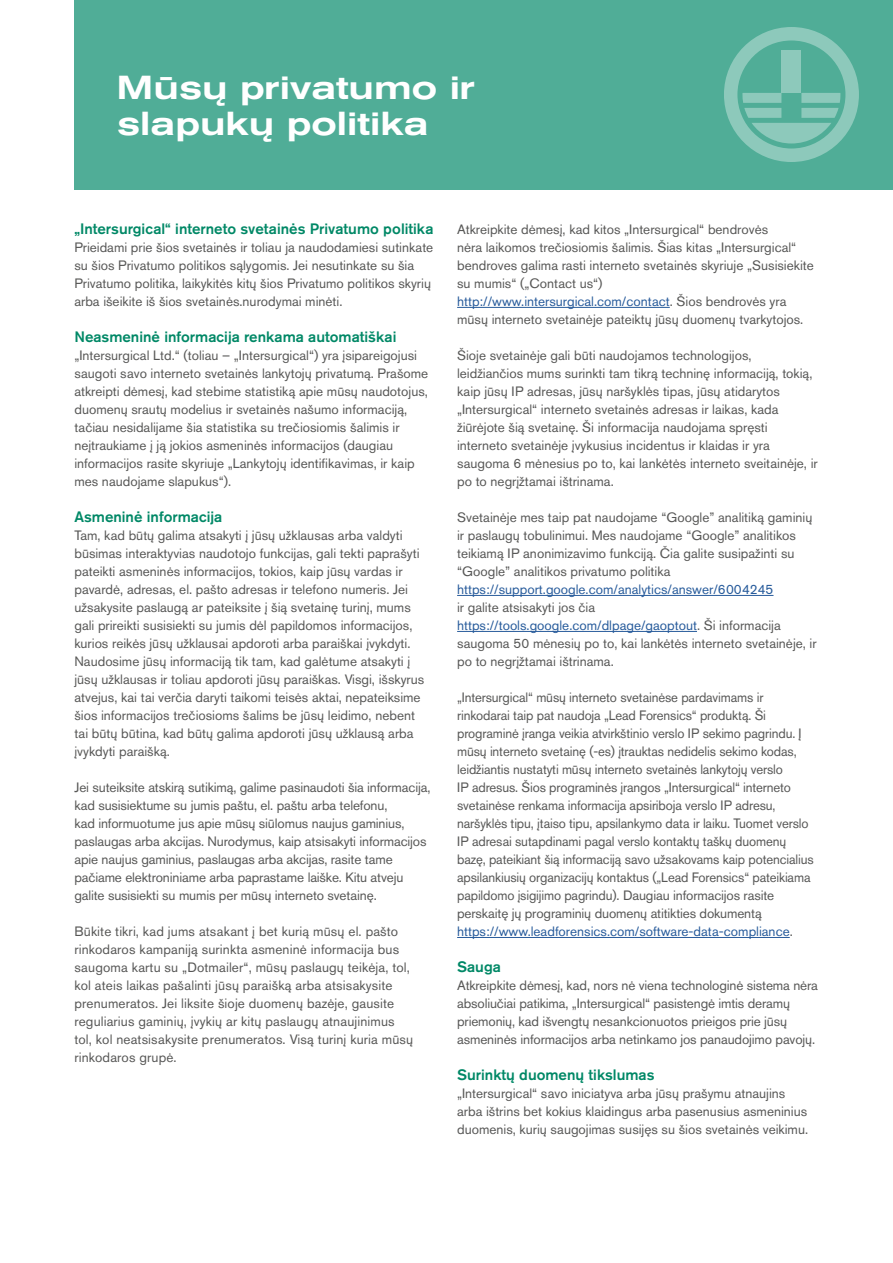
<style>
.page{position:relative;width:893px;height:1263px;background:#fff}
.page>*{position:absolute;margin:0;border:0;box-sizing:border-box;transform-origin:0 0}
.cover_heading{font:500 expanded 33px/36px "Akzidenz Grotesk Pro";color:#fff}
.sub_heading_critical{font:500 15px "Akzidenz Grotesk Pro";color:#086}
.body_text{font:13.5px/18px "Akzidenz Grotesk Pro";color:#575756}
.s1{color:#275b9b}
</style>
<div class="page">
<div style="left:74px;top:0;width:819px;height:189px;background:#50ad97"></div>
<svg style="left:724px;top:27px;width:135px;height:135px"></svg>
<hr style="left:457px;top:307px;width:213px;height:1px;background:#275b9b">
<hr style="left:457px;top:595px;width:316px;height:1px;background:#275b9b">
<hr style="left:457px;top:631px;width:240px;height:1px;background:#275b9b">
<hr style="left:457px;top:937px;width:333px;height:1px;background:#275b9b">
<p class="cover_heading" style="left:117px;top:69px;width:360px">Mūsų privatumo ir slapukų politika</p>
<p class="sub_heading_critical" style="left:74px;top:219px;width:361px">„Intersurgical“ interneto svetainės Privatumo politika</p>
<p class="body_text" style="left:74px;top:238px;width:360px">Prieidami prie šios svetainės ir toliau ja naudodamiesi sutinkate su šios Privatumo politikos sąlygomis. Jei nesutinkate su šia Privatumo politika, laikykitės kitų šios Privatumo politikos skyrių arba išeikite iš šios svetainės.nurodymai minėti.</p>
<p class="sub_heading_critical" style="left:74px;top:327px;width:323px">Neasmeninė informacija renkama automatiškai</p>
<p class="body_text" style="left:74px;top:346px;width:355px">„Intersurgical Ltd.“ (toliau – „Intersurgical“) yra įsipareigojusi saugoti savo interneto svetainės lankytojų privatumą. Prašome atkreipti dėmesį, kad stebime statistiką apie mūsų naudotojus, duomenų srautų modelius ir svetainės našumo informaciją, tačiau nesidalijame šia statistika su trečiosiomis šalimis ir neįtraukiame į ją jokios asmeninės informacijos (daugiau informacijos rasite skyriuje „Lankytojų identifikavimas, ir kaip mes naudojame slapukus“).</p>
<p class="sub_heading_critical" style="left:74px;top:507px;width:149px">Asmeninė informacija</p>
<p class="body_text" style="left:74px;top:526px;width:351px">Tam, kad būtų galima atsakyti į jūsų užklausas arba valdyti būsimas interaktyvias naudotojo funkcijas, gali tekti paprašyti pateikti asmeninės informacijos, tokios, kaip jūsų vardas ir pavardė, adresas, el. pašto adresas ir telefono numeris. Jei užsakysite paslaugą ar pateiksite į šią svetainę turinį, mums gali prireikti susisiekti su jumis dėl papildomos informacijos, kurios reikės jūsų užklausai apdoroti arba paraiškai įvykdyti.<br>Naudosime jūsų informaciją tik tam, kad galėtume atsakyti į jūsų užklausas ir toliau apdoroti jūsų paraiškas. Visgi, išskyrus atvejus, kai tai verčia daryti taikomi teisės aktai, nepateiksime šios informacijos trečiosioms šalims be jūsų leidimo, nebent tai būtų būtina, kad būtų galima apdoroti jūsų užklausą arba įvykdyti paraišką.</p>
<p class="body_text" style="left:74px;top:778px;width:357px">Jei suteiksite atskirą sutikimą, galime pasinaudoti šia informacija, kad susisiektume su jumis paštu, el. paštu arba telefonu,<br>kad informuotume jus apie mūsų siūlomus naujus gaminius, paslaugas arba akcijas. Nurodymus, kaip atsisakyti informacijos apie naujus gaminius, paslaugas arba akcijas, rasite tame pačiame elektroniniame arba paprastame laiške. Kitu atveju galite susisiekti su mumis per mūsų interneto svetainę.</p>
<p class="body_text" style="left:74px;top:922px;width:340px">Būkite tikri, kad jums atsakant į bet kurią mūsų el. pašto rinkodaros kampaniją surinkta asmeninė informacija bus saugoma kartu su „Dotmailer“, mūsų paslaugų teikėja, tol, kol ateis laikas pašalinti jūsų paraišką arba atsisakysite prenumeratos. Jei liksite šioje duomenų bazėje, gausite reguliarius gaminių, įvykių ar kitų paslaugų atnaujinimus tol, kol neatsisakysite prenumeratos. Visą turinį kuria mūsų rinkodaros grupė.</p>
<p class="body_text" style="left:457px;top:220px;width:358px">Atkreipkite dėmesį, kad kitos „Intersurgical“ bendrovės<br>nėra laikomos trečiosiomis šalimis. Šias kitas „Intersurgical“ bendroves galima rasti interneto svetainės skyriuje „Susisiekite su mumis“ („Contact us“) <span class="s1">http://www.intersurgical.com/contact</span>. Šios bendrovės yra mūsų interneto svetainėje pateiktų jūsų duomenų tvarkytojos.</p>
<p class="body_text" style="left:457px;top:346px;width:362px">Šioje svetainėje gali būti naudojamos technologijos, leidžiančios mums surinkti tam tikrą techninę informaciją, tokią, kaip jūsų IP adresas, jūsų naršyklės tipas, jūsų atidarytos „Intersurgical“ interneto svetainės adresas ir laikas, kada žiūrėjote šią svetainę. Ši informacija naudojama spręsti interneto svetainėje įvykusius incidentus ir klaidas ir yra saugoma 6 mėnesius po to, kai lankėtės interneto sveitainėje, ir po to negrįžtamai ištrinama.</p>
<p class="body_text" style="left:457px;top:508px;width:361px">Svetainėje mes taip pat naudojame “Google” analitiką gaminių ir paslaugų tobulinimui. Mes naudojame “Google” analitikos teikiamą IP anonimizavimo funkciją. Čia galite susipažinti su “Google” analitikos privatumo politika <span class="s1">https://support.google.com/analytics/answer/6004245<br></span>ir galite atsisakyti jos čia <span class="s1">https://tools.google.com/dlpage/gaoptout</span>. Ši informacija saugoma 50 mėnesių po to, kai lankėtės interneto svetainėje, ir po to negrįžtamai ištrinama.</p>
<p class="body_text" style="left:457px;top:688px;width:358px">„Intersurgical“ mūsų interneto svetainėse pardavimams ir rinkodarai taip pat naudoja „Lead Forensics“ produktą. Ši programinė įranga veikia atvirkštinio verslo IP sekimo pagrindu. Į mūsų interneto svetainę (-es) įtrauktas nedidelis sekimo kodas, leidžiantis nustatyti mūsų interneto svetainės lankytojų verslo<br>IP adresus. Šios programinės įrangos „Intersurgical“ interneto svetainėse renkama informacija apsiriboja verslo IP adresu, naršyklės tipu, įtaiso tipu, apsilankymo data ir laiku. Tuomet verslo IP adresai sutapdinami pagal verslo kontaktų taškų duomenų bazę, pateikiant šią informaciją savo užsakovams kaip potencialius apsilankiusių organizacijų kontaktus („Lead Forensics“ pateikiama papildomo įsigijimo pagrindu). Daugiau informacijos rasite perskaitę jų programinių duomenų atitikties dokumentą <span class="s1">https://www.leadforensics.com/software-data-compliance</span>.</p>
<p class="sub_heading_critical" style="left:457px;top:957px;width:45px">Sauga</p>
<p class="body_text" style="left:457px;top:976px;width:362px">Atkreipkite dėmesį, kad, nors nė viena technologinė sistema nėra absoliučiai patikima, „Intersurgical“ pasistengė imtis deramų priemonių, kad išvengtų nesankcionuotos prieigos prie jūsų asmeninės informacijos arba netinkamo jos panaudojimo pavojų.</p>
<p class="sub_heading_critical" style="left:457px;top:1065px;width:199px">Surinktų duomenų tikslumas</p>
<p class="body_text" style="left:457px;top:1084px;width:352px">„Intersurgical“ savo iniciatyva arba jūsų prašymu atnaujins arba ištrins bet kokius klaidingus arba pasenusius asmeninius duomenis, kurių saugojimas susijęs su šios svetainės veikimu.</p>
</div>
